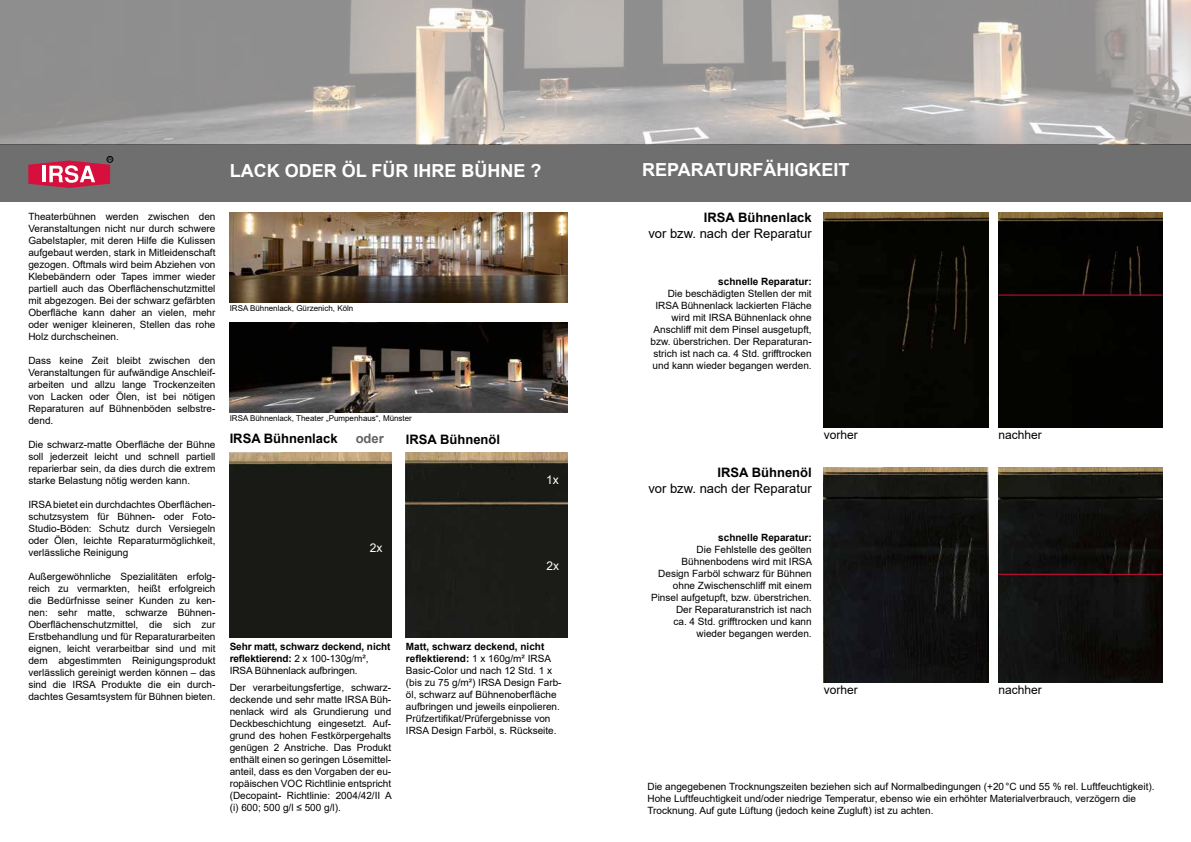
<style>
.page{position:relative;width:1191px;height:842px;background:#fff}
.page>*{position:absolute;margin:0;border:0;box-sizing:border-box;transform-origin:0 0}
.t1{font:700 18px "Arial";color:#fff}
.t2{font:700 13px "Arial";color:#000}
.t3{font:13px "Arial";color:#000}
.t4{font:700 13px "Arial";color:#646363}
.t5{font:12px "Arial";color:#000}
.t6{font:12px "Arial";color:#fff}
.t7{font:10px/12px "Arial";color:#000;text-align:justify}
.t8{font:700 10px/12px "Arial";letter-spacing:-.01em;color:#000}
.t9{font:8px "Arial";color:#000}
.s1{font-weight:400}
.s2{font-weight:700}
</style>
<div class="page">
<div style="left:0;top:144px;width:1191px;height:57px;background:#706f6f"></div>
<div style="left:230px;top:453px;width:161px;height:184px;background:#191a15"></div>
<img style="left:406px;top:453px;width:161px;height:184px">
<img style="left:230px;top:213px;width:337px;height:90px">
<img style="left:230px;top:322px;width:337px;height:90px">
<div style="left:107px;top:156px;width:6px;height:7px;border:1px solid #000;border-radius:50%"></div>
<svg style="left:28px;top:158px;width:84px;height:30px"></svg>
<div style="left:823px;top:213px;width:165px;height:214px;background:#070803"></div>
<div style="left:998px;top:213px;width:164px;height:214px;background:#030300"></div>
<img style="left:823px;top:468px;width:165px;height:214px">
<img style="left:998px;top:468px;width:164px;height:214px">
<img style="left:0;top:0;width:1191px;height:145px">
<hr style="left:998px;top:295px;width:164px;height:1px;background:#d60f3c">
<hr style="left:998px;top:574px;width:164px;height:1px;background:#d60f3c">
<p class="t7" style="left:28px;top:210px;width:189px">Theaterbühnen werden zwischen den Veranstaltungen nicht nur durch schwere Gabelstapler, mit deren Hilfe die Kulissen aufgebaut werden, stark in Mitleidenschaft gezogen. Oftmals wird beim Abziehen von Klebebändern oder Tapes immer wieder partiell auch das Oberflächenschutzmittel mit abgezogen. Bei der schwarz gefärbten Oberfläche kann daher an vielen, mehr oder weniger kleineren, Stellen das rohe Holz durchscheinen.</p>
<p class="t7" style="left:28px;top:354px;width:189px">Dass keine Zeit bleibt zwischen den Veranstaltungen für aufwändige Anschleif&shy;arbeiten und allzu lange Trockenzeiten von Lacken oder Ölen, ist bei nötigen Reparaturen auf Bühnenböden selbstre&shy;dend.</p>
<p class="t7" style="left:28px;top:438px;width:189px">Die schwarz-matte Oberfläche der Bühne soll jederzeit leicht und schnell partiell reparierbar sein, da dies durch die extrem starke Belastung nötig werden kann.</p>
<p class="t7" style="left:28px;top:498px;width:189px">IRSA bietet ein durchdachtes Oberflächen&shy;schutzsystem für Bühnen- oder Foto-Studio-Böden: Schutz durch Versiegeln oder Ölen, leichte Reparaturmöglichkeit, verlässliche Reinigung</p>
<p class="t7" style="left:28px;top:570px;width:189px">Außergewöhnliche Spezialitäten erfolg&shy;reich zu vermarkten, heißt erfolgreich die Bedürfnisse seiner Kunden zu ken&shy;nen: sehr matte, schwarze Bühnen-Oberflächenschutzmittel, die sich zur Erstbehandlung und für Reparaturarbeiten eignen, leicht verarbeitbar sind und mit dem abgestimmten Reinigungsprodukt verlässlich gereinigt werden können – das sind die IRSA Produkte die ein durch&shy;dachtes Gesamtsystem für Bühnen bieten.</p>
<h1 class="t1" style="left:230px;top:158px;width:313px">LACK ODER ÖL FÜR IHRE BÜHNE ?</h1>
<p class="t9" style="left:230px;top:303px;width:125px">IRSA Bühnenlack, Gürzenich, Köln</p>
<p class="t9" style="left:230px;top:413px;width:184px">IRSA Bühnenlack, Theater „Pumpenhaus“, Münster</p>
<h2 class="t2" style="left:230px;top:429px;width:109px">IRSA Bühnenlack</h2>
<h2 class="t4" style="left:356px;top:429px;width:30px">oder</h2>
<h2 class="t2" style="left:406px;top:430px;width:96px">IRSA Bühnenöl</h2>
<p class="t6" style="left:370px;top:540px;width:14px">2x</p>
<p class="t6" style="left:546px;top:472px;width:14px">1x</p>
<p class="t6" style="left:546px;top:557px;width:14px">2x</p>
<p class="t8" style="left:230px;top:641px;width:162px">Sehr matt, schwarz deckend, nicht reflektierend: <span class="s1">2 x 100-130g/m²,<br>IRSA Bühnenlack aufbringen.</span></p>
<p class="t7" style="left:230px;top:681px;width:164px">Der verarbeitungsfertige, schwarz&shy;deckende und sehr matte IRSA Büh&shy;nenlack wird als Grundierung und Deckbeschichtung eingesetzt. Auf&shy;grund des hohen Festkörpergehalts genügen 2 Anstriche. Das Produkt enthält einen so geringen Lösemittel&shy;anteil, dass es den Vorgaben der eu&shy;ropäischen VOC Richtlinie entspricht (Decopaint- Richtlinie: 2004/42/II A (i) 600; 500 g/l ≤ 500 g/l).</p>
<p class="t7" style="left:406px;top:640px;width:157px;text-align:left"><span class="s2">Matt, schwarz deckend, nicht reflektierend:</span> 1 x 160g/m² IRSA Basic-Color und nach 12 Std. 1 x (bis zu 75 g/m²) IRSA Design Farb&shy;öl, schwarz auf Bühnenoberfläche aufbringen und jeweils einpolieren.<br>Prüfzertifikat/Prüfergebnisse von IRSA Design Farböl, s. Rückseite.</p>
<h1 class="t1" style="left:642px;top:157px;width:209px">REPARATURFÄHIGKEIT</h1>
<h2 class="t2" style="left:704px;top:208px;width:109px">IRSA Bühnenlack</h2>
<h2 class="t3" style="left:648px;top:224px;width:165px">vor bzw. nach der Reparatur</h2>
<p class="t8" style="left:718px;top:275px;width:95px">schnelle Reparatur:</p>
<p class="t7" style="left:650px;top:287px;width:163px;text-align:right">Die beschädigten Stellen der mit IRSA Bühnenlack lackierten Fläche wird mit IRSA Bühnenlack ohne Anschliff mit dem Pinsel ausgetupft, bzw. überstrichen. Der Reparaturan&shy;strich ist nach ca. 4 Std. grifftrocken und kann wieder begangen werden.</p>
<h2 class="t2" style="left:717px;top:463px;width:96px">IRSA Bühnenöl</h2>
<h2 class="t3" style="left:648px;top:479px;width:165px">vor bzw. nach der Reparatur</h2>
<p class="t5" style="left:823px;top:426px;width:36px">vorher</p>
<p class="t8" style="left:718px;top:531px;width:95px">schnelle Reparatur:</p>
<p class="t7" style="left:651px;top:543px;width:163px;text-align:right">Die Fehlstelle des geölten<br>Bühnenbodens wird mit IRSA<br>Design Farböl schwarz für Bühnen ohne Zwischenschliff mit einem<br>Pinsel aufgetupft, bzw. überstrichen.<br>Der Reparaturanstrich ist nach<br>ca. 4 Std. grifftrocken und kann wieder begangen werden.</p>
<p class="t5" style="left:823px;top:681px;width:36px">vorher</p>
<p class="t5" style="left:998px;top:426px;width:45px">nachher</p>
<p class="t5" style="left:998px;top:681px;width:45px">nachher</p>
<p class="t7" style="left:647px;top:780px;width:508px;text-align:left">Die angegebenen Trocknungszeiten beziehen sich auf Normalbedingungen (+20°C und 55 % rel. Luftfeuchtigkeit).<br>Hohe Luftfeuchtigkeit und/oder niedrige Temperatur, ebenso wie ein erhöhter Materialverbrauch, verzögern die<br>Trocknung. Auf gute Lüftung (jedoch keine Zugluft) ist zu achten.</p>
</div>
